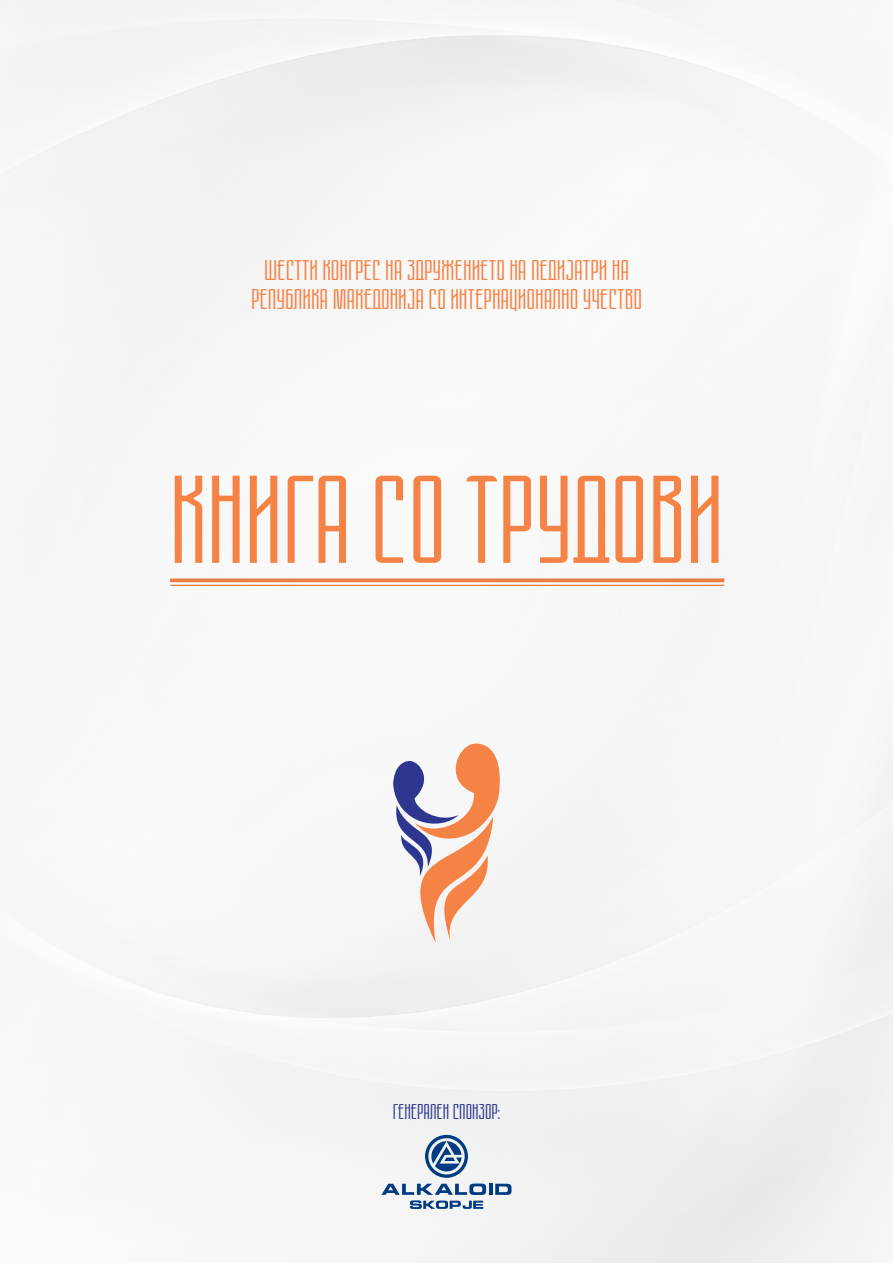
<style>
.page{position:relative;width:893px;height:1263px;background:#f6f7f7}
.page>*{position:absolute;margin:0;border:0;box-sizing:border-box;transform-origin:0 0}
.t1{font:105px "NK174";color:#f58345}
.t2{font:24px/28.8px "NK174";color:#f58345;text-align:center}
.t3{font:18px "NK174";color:#2e3790}
</style>
<div class="page">
<svg style="left:495px;top:1184px;width:16px;height:11px"></svg>
<hr style="left:489px;top:1184px;width:4px;height:11px;background:#013b82">
<svg style="left:381px;top:1135px;width:105px;height:74px"></svg>
<svg style="left:388px;top:742px;width:115px;height:201px"></svg>
<svg style="left:170px;top:578px;width:554px;height:4px;background:#ee8d58"></svg>
<hr style="left:170px;top:585px;width:554px;height:1px;background:#f58345">
<p class="t2" style="left:251px;top:255px;width:392px">ШЕСТТИ КОНГРЕС НА ЗДРУЖЕНИЕТО НА ПЕДИЈАТРИ НА<br>РЕПУБЛИКА МАКЕДОНИЈА СО ИНТЕРНАЦИОНАЛНО УЧЕСТВО</p>
<h1 class="t1" style="left:169px;top:457px;width:555px">КНИГА СО ТРУДОВИ</h1>
<p class="t3" style="left:393px;top:1100px;width:109px">ГЕНЕРАЛЕН СПОНЗОР:</p>
</div>
